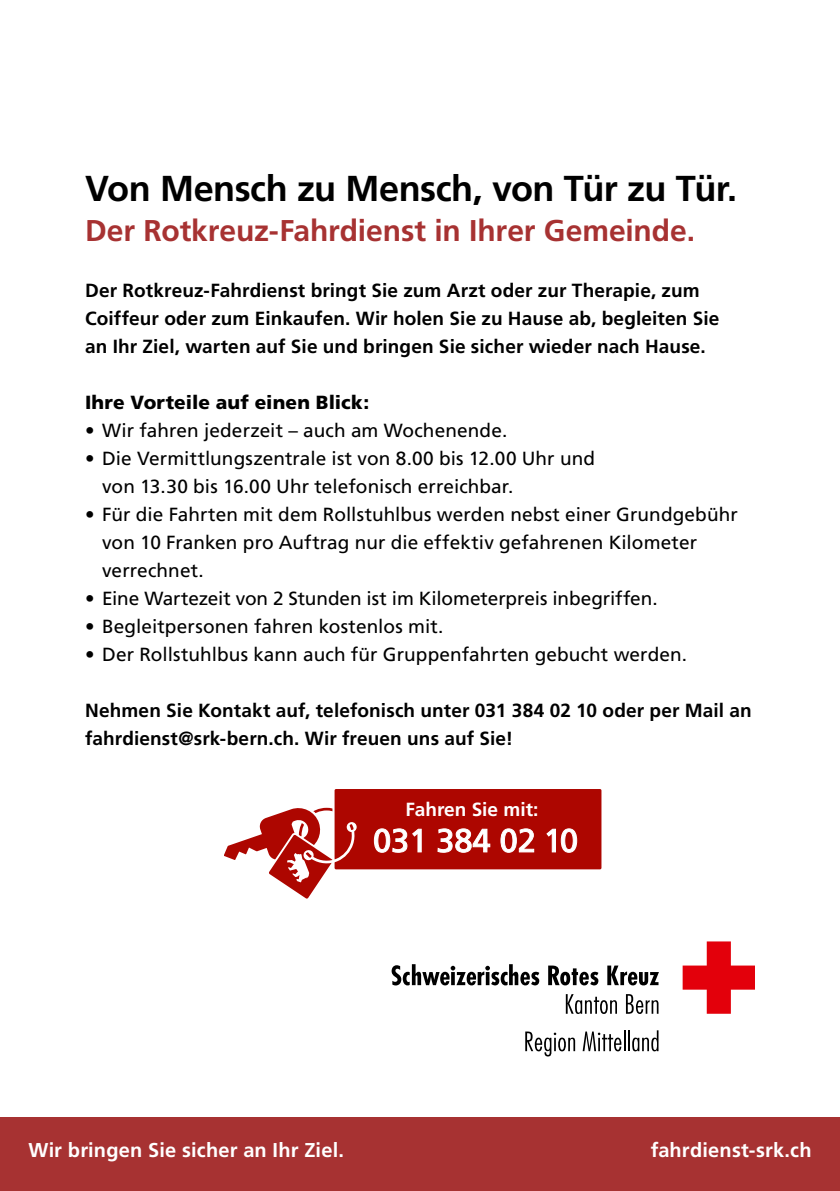
<style>
.page{position:relative;width:840px;height:1191px;background:#fff}
.page>*{position:absolute;margin:0;border:0;box-sizing:border-box;transform-origin:0 0}
.t1{font:700 36px "Frutiger LT Com";letter-spacing:-.015em;color:#000}
.t2{font:700 30px "Frutiger LT Com";letter-spacing:-.005em;color:#a73232}
.t3{font:700 20px "Frutiger LT Com";letter-spacing:.01em;color:#fff}
.t4{font:19px/28px "Frutiger LT Com";letter-spacing:.005em;color:#000}
.t5{font:700 19px/28px "Frutiger LT Com";letter-spacing:.005em;color:#000}
.t6{font:900 19px "Frutiger";letter-spacing:.005em;color:#000}
.t7{font:700 19px "Frutiger LT Com";color:#fff}
</style>
<div class="page">
<svg style="left:224px;top:789px;width:378px;height:110px"></svg>
<div style="left:0;top:1117px;width:839px;height:74px;background:#a73232"></div>
<svg style="left:682px;top:941px;width:72px;height:72px"></svg>
<svg style="left:391px;top:964px;width:148px;height:21px"></svg>
<svg style="left:548px;top:965px;width:50px;height:20px"></svg>
<svg style="left:607px;top:965px;width:51px;height:20px"></svg>
<svg style="left:565px;top:994px;width:51px;height:20px"></svg>
<svg style="left:625px;top:994px;width:33px;height:20px"></svg>
<svg style="left:525px;top:1031px;width:50px;height:25px"></svg>
<svg style="left:582px;top:1031px;width:39px;height:20px"></svg>
<hr style="left:623px;top:1030px;width:2px;height:21px;background:#000">
<hr style="left:627px;top:1030px;width:2px;height:21px;background:#000">
<svg style="left:632px;top:1030px;width:26px;height:21px"></svg>
<h1 class="t1" style="left:85px;top:167px;width:653px">Von Mensch zu Mensch, von Tür zu Tür.</h1>
<h2 class="t2" style="left:85px;top:213px;width:611px">Der Rotkreuz-Fahrdienst in Ihrer Gemeinde.</h2>
<p class="t5" style="left:85px;top:276px;width:635px">Der Rotkreuz-Fahrdienst bringt Sie zum Arzt oder zur Therapie, zum<br>Coiffeur oder zum Einkaufen. Wir holen Sie zu Hause ab, begleiten Sie an Ihr Ziel, warten auf Sie und bringen Sie sicher wieder nach Hause.</p>
<p class="t6" style="left:85px;top:391px;width:285px">Ihre Vorteile auf einen Blick:</p>
<p class="t4" style="left:85px;top:416px;width:423px">• Wir fahren jederzeit – auch am Wochenende.</p>
<p class="t4" style="left:102px;top:444px;width:494px;text-indent:-17px">• Die Vermittlungszentrale ist von 8.00 bis 12.00 Uhr und von 13.30 bis 16.00 Uhr telefonisch erreichbar.</p>
<p class="t4" style="left:102px;top:500px;width:636px;text-indent:-17px">• Für die Fahrten mit dem Rollstuhlbus werden nebst einer Grundgebühr von 10 Franken pro Auftrag nur die effektiv gefahrenen Kilometer verrechnet.</p>
<p class="t4" style="left:85px;top:584px;width:573px">• Eine Wartezeit von 2 Stunden ist im Kilometerpreis inbegriffen.</p>
<p class="t4" style="left:85px;top:612px;width:360px">• Begleitpersonen fahren kostenlos mit.</p>
<p class="t4" style="left:85px;top:640px;width:603px">• Der Rollstuhlbus kann auch für Gruppenfahrten gebucht werden.</p>
<p class="t5" style="left:85px;top:696px;width:667px">Nehmen Sie Kontakt auf, telefonisch unter 031 384 02 10 oder per Mail an fahrdienst@srk-bern.ch. Wir freuen uns auf Sie!</p>
<p class="t7" style="left:405px;top:798px;width:134px">Fahren Sie mit:</p>
<p class="t3" style="left:28px;top:1138px;width:317px">Wir bringen Sie sicher an Ihr Ziel.</p>
<p class="t3" style="left:650px;top:1138px;width:162px">fahrdienst-srk.ch</p>
</div>
